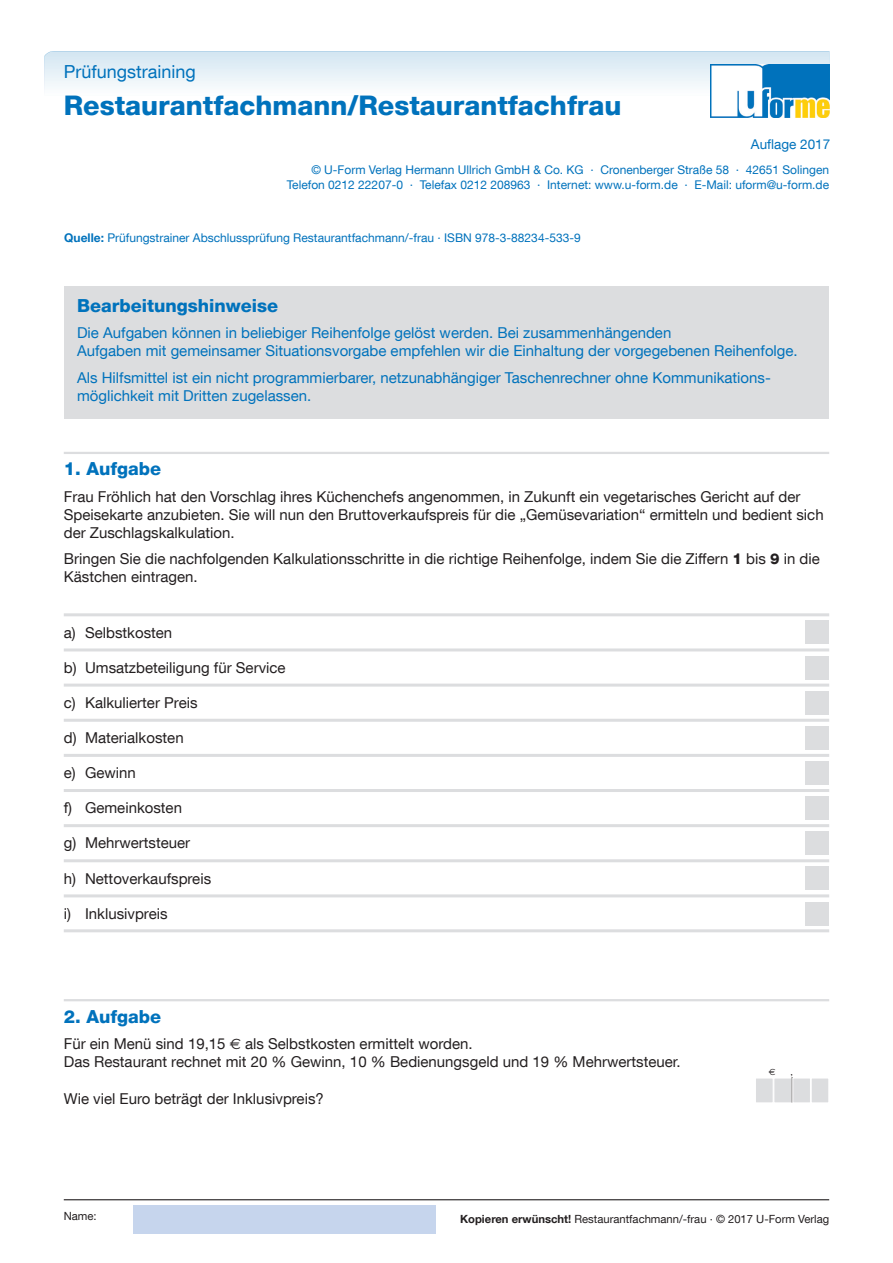
<style>
.page{position:relative;width:893px;height:1263px;background:#fff}
.page>*{position:absolute;margin:0;border:0;box-sizing:border-box;transform-origin:0 0}
.t1{font:800 27px "Helvetica Neue LT Com";color:#0072bc}
.t2{font:300 25.5px "Helvetica Neue LT Com";color:#231f20;scale:.65 1}
.t3{font:800 18px "Helvetica Neue LT Com";color:#0072bc}
.t4{font:18px "Helvetica Neue LT Com";color:#0072bc}
.t5{font:15px/18px "Helvetica Neue LT Com";color:#231f20}
.t6{font:15px/18px "Helvetica Neue LT Com";color:#0072bc}
.t7{font:13.5px "Helvetica Neue LT Com";color:#0072bc}
.t8{font:12px/14.4px "Helvetica Neue LT Com";color:#0072bc;text-align:right}
.t9{font:11.25px "Helvetica Neue LT Com";color:#231f20}
.t10{font:9px "Euro Sans";color:#231f20}
.t11{font:9px "Helvetica Neue LT Com";color:#231f20}
.s1{font-weight:700}
.s2{font-weight:800}
.s3{font-family:"Euro Sans"}
.s4{font-family:"Syntax"}
</style>
<div class="page">
<div style="left:134px;top:1205px;width:302px;height:29px;background:#c6d5ed"></div>
<hr style="left:64px;top:1199px;width:765px;height:1px;background:#231f20">
<hr style="left:64px;top:452px;width:765px;height:2px;background:#dcdddf">
<hr style="left:64px;top:613px;width:765px;height:3px;background:#dcdddf">
<hr style="left:64px;top:648px;width:765px;height:3px;background:#dcdddf">
<hr style="left:64px;top:684px;width:765px;height:3px;background:#dcdddf">
<hr style="left:64px;top:719px;width:765px;height:3px;background:#dcdddf">
<hr style="left:64px;top:754px;width:765px;height:3px;background:#dcdddf">
<hr style="left:64px;top:789px;width:765px;height:3px;background:#dcdddf">
<hr style="left:64px;top:824px;width:765px;height:3px;background:#dcdddf">
<hr style="left:64px;top:859px;width:765px;height:3px;background:#dcdddf">
<hr style="left:64px;top:894px;width:765px;height:3px;background:#dcdddf">
<hr style="left:64px;top:929px;width:765px;height:3px;background:#dcdddf">
<hr style="left:64px;top:999px;width:765px;height:2px;background:#dcdddf">
<div style="left:755px;top:1078px;width:18px;height:25px;background:#dcdddf;border:1px solid #fff"></div>
<div style="left:773px;top:1078px;width:19px;height:25px;background:#dcdddf;border:1px solid #fff"></div>
<div style="left:792px;top:1078px;width:19px;height:25px;background:#dcdddf;border:1px solid #fff"></div>
<div style="left:811px;top:1078px;width:18px;height:25px;background:#dcdddf;border:1px solid #fff"></div>
<div style="left:805px;top:620px;width:24px;height:24px;background:#dcdddf"></div>
<div style="left:805px;top:656px;width:24px;height:23px;background:#dcdddf"></div>
<div style="left:805px;top:691px;width:24px;height:23px;background:#dcdddf"></div>
<div style="left:805px;top:726px;width:24px;height:24px;background:#dcdddf"></div>
<div style="left:805px;top:761px;width:24px;height:24px;background:#dcdddf"></div>
<div style="left:805px;top:796px;width:24px;height:24px;background:#dcdddf"></div>
<div style="left:805px;top:831px;width:24px;height:24px;background:#dcdddf"></div>
<div style="left:805px;top:866px;width:24px;height:24px;background:#dcdddf"></div>
<div style="left:805px;top:902px;width:24px;height:23px;background:#dcdddf"></div>
<svg style="left:45px;top:51px;width:784px;height:36px"></svg>
<img style="left:710px;top:65px;width:119px;height:53px">
<div style="left:64px;top:286px;width:765px;height:133px;background:#dcdddf"></div>
<p class="t4" style="left:64px;top:61px;width:134px">Prüfungstraining</p>
<h1 class="t1" style="left:64px;top:89px;width:559px">Restaurantfachmann/Restaurantfachfrau</h1>
<p class="t7" style="left:751px;top:135px;width:81px">Auflage 2017</p>
<p class="t8" style="left:287px;top:163px;width:544px">© U-Form Verlag Hermann Ullrich GmbH &amp; Co. KG · Cronenberger Straße 58 · 42651 Solingen<br>Telefon 0212 22207-0 · Telefax 0212 208963 · Internet: www.u-form.de · E-Mail: uform@u-form.de</p>
<p class="t8" style="left:64px;top:230px;width:518px"><span class="s1">Quelle:</span> Prüfungstrainer Abschlussprüfung Restaurantfachmann/-frau · ISBN 978-3-88234-533-9</p>
<p class="t3" style="left:77px;top:294px;width:203px">Bearbeitungshinweise</p>
<p class="t6" style="left:77px;top:323px;width:722px">Die Aufgaben können in beliebiger Reihenfolge gelöst werden. Bei zusammenhängenden<br>Aufgaben mit gemeinsamer Situationsvorgabe empfehlen wir die Einhaltung der vorgegebenen Reihenfolge.</p>
<p class="t6" style="left:77px;top:368px;width:695px">Als Hilfsmittel ist ein nicht programmierbarer, netzunabhängiger Taschenrechner ohne Kommunikations&shy;möglichkeit mit Dritten zugelassen.</p>
<p class="t3" style="left:64px;top:458px;width:99px">1. Aufgabe</p>
<p class="t5" style="left:64px;top:487px;width:761px">Frau Fröhlich hat den Vorschlag ihres Küchenchefs angenommen, in Zukunft ein vegetarisches Gericht auf der<br>Speisekarte anzubieten. Sie will nun den Bruttoverkaufspreis für die „Gemüsevariation“ ermitteln und bedient sich der Zuschlagskalkulation.</p>
<p class="t5" style="left:64px;top:550px;width:757px">Bringen Sie die nachfolgenden Kalkulationsschritte in die richtige Reihenfolge, indem Sie die Ziffern <span class="s2">1</span> bis <span class="s2">9</span> in die<br>Kästchen eintragen.</p>
<p class="t5" style="left:64px;top:623px;width:110px">a) Selbstkosten</p>
<p class="t5" style="left:64px;top:658px;width:223px">b) Umsatzbeteiligung für Service</p>
<p class="t5" style="left:64px;top:693px;width:135px">c) Kalkulierter Preis</p>
<p class="t5" style="left:64px;top:728px;width:121px">d) Materialkosten</p>
<p class="t5" style="left:64px;top:763px;width:74px">e) Gewinn</p>
<p class="t5" style="left:64px;top:798px;width:120px">f) Gemeinkosten</p>
<p class="t5" style="left:64px;top:834px;width:128px">g) Mehrwertsteuer</p>
<p class="t5" style="left:64px;top:869px;width:149px">h) Nettoverkaufspreis</p>
<p class="t5" style="left:64px;top:904px;width:105px">i) Inklusivpreis</p>
<p class="t3" style="left:64px;top:1005px;width:99px">2. Aufgabe</p>
<p class="t5" style="left:64px;top:1034px;width:618px">Für ein Menü sind 19,15 <span class="s3">€</span> als Selbstkosten ermittelt worden.<br>Das Restaurant rechnet mit 20 % Gewinn, 10 % Bedienungsgeld und 19 % Mehrwertsteuer.</p>
<p class="t5" style="left:64px;top:1090px;width:262px">Wie viel Euro beträgt der Inklusivpreis?</p>
<p class="t10" style="left:769px;top:1067px;width:8px">€</p>
<p class="t11" style="left:790px;top:1066px;width:4px">,</p>
<h2 class="t2" style="left:790px;top:1072px;width:7px">|</h2>
<p class="t9" style="left:64px;top:1209px;width:34px">Name:</p>
<p class="t9" style="left:460px;top:1212px;width:371px"><span class="s1">Kopieren erwünscht!</span> Restaurantfachmann/-frau <span class="s4">·</span> © 2017 U-Form Verlag</p>
</div>
